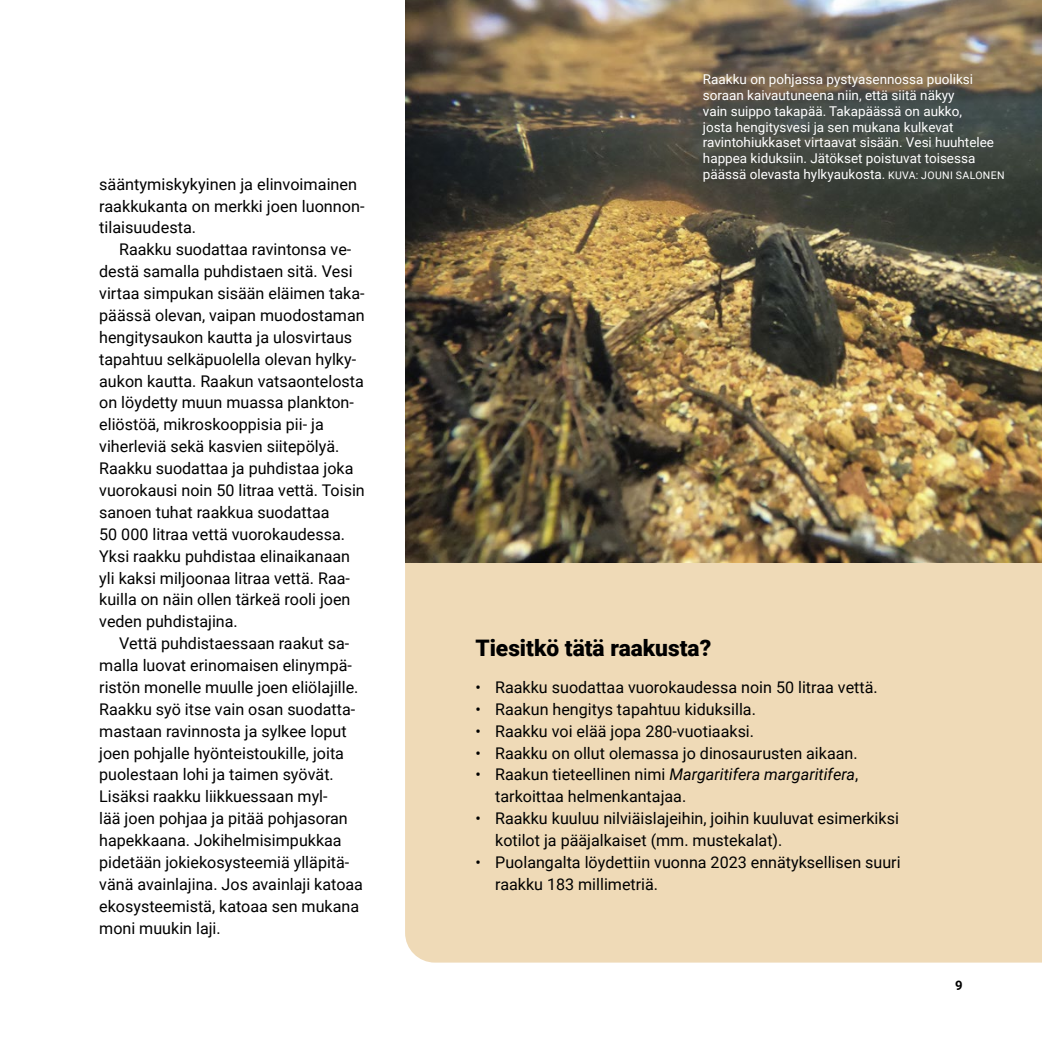
<style>
.page{position:relative;width:1042px;height:1042px;background:#fff}
.page>*{position:absolute;margin:0;border:0;box-sizing:border-box;transform-origin:0 0}
.Laatikkootsikko{font:900 22.75px "Roboto";color:#000}
.leipis{font:16.1px/21.9px "Roboto";color:#000}
.kuvateksti_taulukko_graafi{font:13.47px/15.8px "Roboto";color:#fff}
.t1{font:700 13.12px "Roboto";color:#000}
.s1{font-size:10.5px}
.s2{font-style:italic}
</style>
<div class="page">
<div style="left:405px;top:563px;width:637px;height:399px;background:#efdab7"></div>
<img style="left:405px;top:0;width:637px;height:563px">
<p class="leipis" style="left:99px;top:172px;width:267px">sääntymiskykyinen ja elinvoimainen raakkukanta on merkki joen luonnon&shy;tilaisuudesta.</p>
<p class="leipis" style="left:99px;top:238px;width:267px;text-indent:20px">Raakku suodattaa ravintonsa ve&shy;destä samalla puhdistaen sitä. Vesi virtaa simpukan sisään eläimen taka&shy;päässä olevan, vaipan muodostaman hengitysaukon kautta ja ulosvirtaus tapahtuu selkäpuolella olevan hylky&shy;aukon kautta. Raakun vatsaontelosta on löydetty muun muassa plankton&shy;eliöstöä, mikroskooppisia pii- ja viherleviä sekä kasvien siitepölyä.<br>Raakku suodattaa ja puhdistaa joka vuorokausi noin 50 litraa vettä. Toisin sanoen tuhat raakkua suodattaa<br>50 000 litraa vettä vuorokaudessa.<br>Yksi raakku puhdistaa elinaikanaan yli kaksi miljoonaa litraa vettä. Raa&shy;kuilla on näin ollen tärkeä rooli joen veden puhdistajina.</p>
<p class="leipis" style="left:99px;top:632px;width:265px;text-indent:20px">Vettä puhdistaessaan raakut sa&shy;malla luovat erinomaisen elinympä&shy;ristön monelle muulle joen eliölajille.<br>Raakku syö itse vain osan suodatta&shy;mastaan ravinnosta ja sylkee loput joen pohjalle hyönteistoukille, joita puolestaan lohi ja taimen syövät.<br>Lisäksi raakku liikkuessaan myl-<br>lää joen pohjaa ja pitää pohjasoran hapekkaana. Jokihelmisimpukkaa pidetään jokiekosysteemiä ylläpitä&shy;vänä avainlajina. Jos avainlaji katoaa ekosysteemistä, katoaa sen mukana moni muukin laji.</p>
<p class="kuvateksti_taulukko_graafi" style="left:703px;top:71px;width:303px">Raakku on pohjassa pystyasennossa puoliksi soraan kaivautuneena niin, että siitä näkyy<br>vain suippo takapää. Takapäässä on aukko,<br>josta hengitysvesi ja sen mukana kulkevat ravintohiukkaset virtaavat sisään. Vesi huuhtelee happea kiduksiin. Jätökset poistuvat toisessa päässä olevasta hylkyaukosta. <span class="s1">KUVA: JOUNI SALONEN</span></p>
<p class="Laatikkootsikko" style="left:475px;top:632px;width:237px">Tiesitkö tätä raakusta?</p>
<p class="leipis" style="left:475px;top:676px;width:404px">• Raakku suodattaa vuorokaudessa noin 50 litraa vettä.</p>
<p class="leipis" style="left:475px;top:697px;width:282px">• Raakun hengitys tapahtuu kiduksilla.</p>
<p class="leipis" style="left:475px;top:719px;width:280px">• Raakku voi elää jopa 280-vuotiaaksi.</p>
<p class="leipis" style="left:475px;top:741px;width:384px">• Raakku on ollut olemassa jo dinosaurusten aikaan.</p>
<p class="leipis" style="left:495px;top:763px;width:364px;text-indent:-20px">• Raakun tieteellinen nimi <span class="s2">Margaritifera margaritifera</span>, tarkoittaa helmenkantajaa.</p>
<p class="leipis" style="left:495px;top:807px;width:405px;text-indent:-20px">• Raakku kuuluu nilviäislajeihin, joihin kuuluvat esimerkiksi kotilot ja pääjalkaiset (mm. mustekalat).</p>
<p class="leipis" style="left:495px;top:851px;width:407px;text-indent:-20px">• Puolangalta löydettiin vuonna 2023 ennätyksellisen suuri raakku 183 millimetriä.</p>
<p class="t1" style="left:955px;top:976px;width:9px">9</p>
</div>
